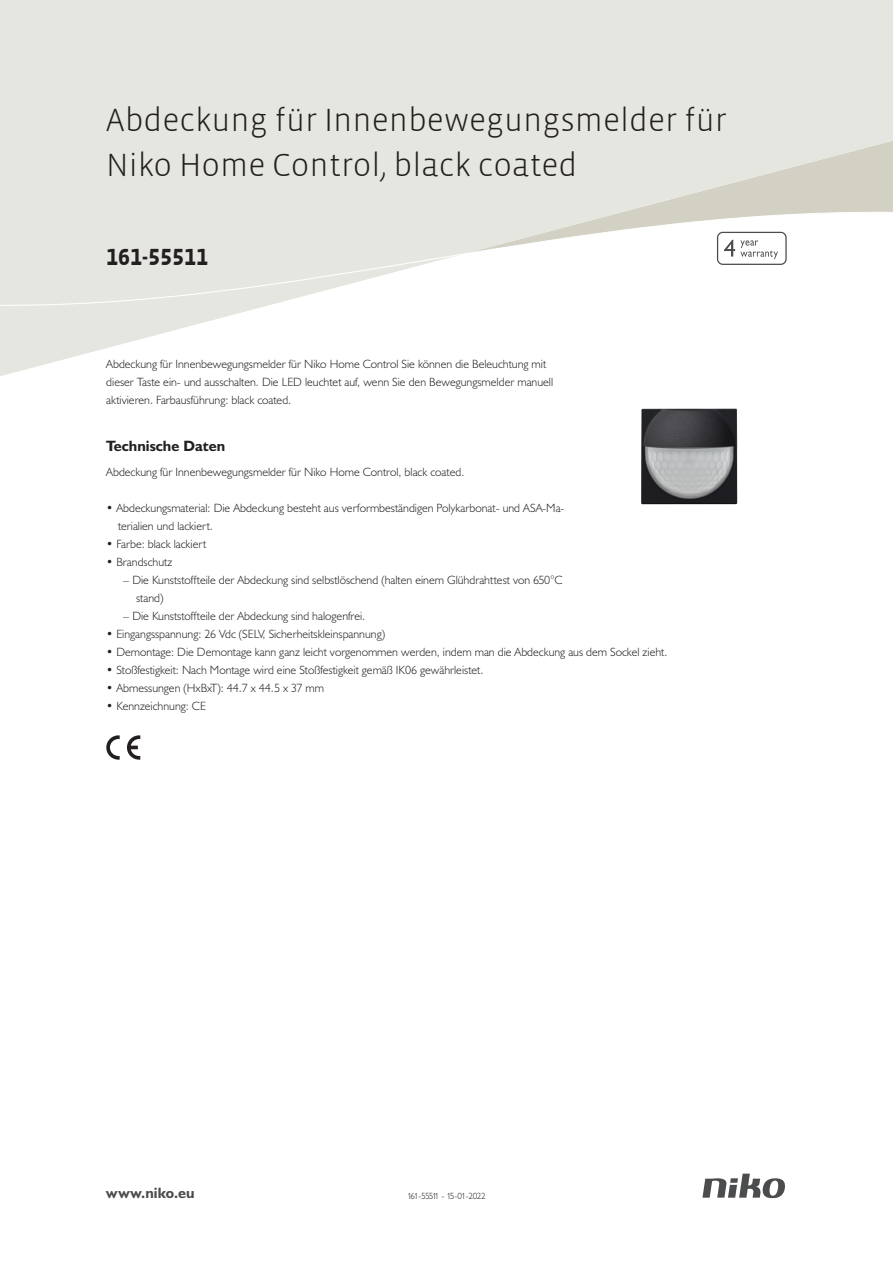
<style>
.page{position:relative;width:893px;height:1263px;background:#fff}
.page>*{position:absolute;margin:0;border:0;box-sizing:border-box;transform-origin:0 0}
.Title_datasheets{font:300 33px/45px "Vista Sans";color:#231f20}
.Article_number{font:700 24px "Vista Sans Alt";color:#231f20}
.Titles_parts{font:700 15px "Humanist 521 BT";color:#231f20}
.t1{font:700 15px "Humanist 521 BT";letter-spacing:.005em;color:#4b4c4d}
.USP_Bullets{font:300 12px/18px "Humanist 521 BT";color:#231f20}
.Platte_tekst_CAB{font:300 12px/18px "Humanist 521 BT";color:#231f20}
.USP_Bullets_level_2{font:300 12px/18px "Humanist 521 BT";color:#231f20}
.Revision{font:300 9px "Humanist 521 BT";letter-spacing:-.07em;color:#231f20}
</style>
<div class="page">
<svg style="left:702px;top:1173px;width:83px;height:25px"></svg>
<svg style="left:127px;top:735px;width:13px;height:25px"></svg>
<svg style="left:106px;top:735px;width:14px;height:25px"></svg>
<svg style="left:0;top:0;width:893px;height:376px;fill:#e6e6e0"></svg>
<svg style="left:0;top:209px;width:893px;height:101px"></svg>
<svg style="left:717px;top:232px;width:70px;height:33px"></svg>
<img style="left:591px;top:358px;width:196px;height:147px">
<p class="Title_datasheets" style="left:106px;top:98px;width:622px">Abdeckung für Innenbewegungsmelder für<br>Niko Home Control, black coated</p>
<p class="Article_number" style="left:106px;top:242px;width:103px">161-55511</p>
<p class="Platte_tekst_CAB" style="left:106px;top:354px;width:448px">Abdeckung für Innenbewegungsmelder für Niko Home Control Sie können die Beleuchtung mit dieser Taste ein- und ausschalten. Die LED leuchtet auf, wenn Sie den Bewegungsmelder manuell aktivieren. Farbausführung: black coated.</p>
<p class="Titles_parts" style="left:106px;top:437px;width:120px">Technische Daten</p>
<p class="Platte_tekst_CAB" style="left:106px;top:462px;width:360px">Abdeckung für Innenbewegungsmelder für Niko Home Control, black coated.</p>
<p class="USP_Bullets" style="left:118px;top:498px;width:448px;text-indent:-12px">• Abdeckungsmaterial: Die Abdeckung besteht aus verformbeständigen Polykarbonat- und ASA-Ma&shy;terialien und lackiert.</p>
<p class="USP_Bullets" style="left:106px;top:534px;width:101px">• Farbe: black lackiert</p>
<p class="USP_Bullets" style="left:106px;top:552px;width:68px">• Brandschutz</p>
<p class="USP_Bullets_level_2" style="left:136px;top:570px;width:428px;text-indent:-13px">– Die Kunststoffteile der Abdeckung sind selbstlöschend (halten einem Glühdrahttest von 650°C stand)</p>
<p class="USP_Bullets_level_2" style="left:123px;top:606px;width:244px">– Die Kunststoffteile der Abdeckung sind halogenfrei.</p>
<p class="USP_Bullets" style="left:106px;top:624px;width:280px">• Eingangsspannung: 26 Vdc (SELV, Sicherheitskleinspannung)</p>
<p class="USP_Bullets" style="left:106px;top:642px;width:563px">• Demontage: Die Demontage kann ganz leicht vorgenommen werden, indem man die Abdeckung aus dem Sockel zieht.</p>
<p class="USP_Bullets" style="left:106px;top:660px;width:379px">• Stoßfestigkeit: Nach Montage wird eine Stoßfestigkeit gemäß IK06 gewährleistet.</p>
<p class="USP_Bullets" style="left:106px;top:678px;width:219px">• Abmessungen (HxBxT): 44.7 x 44.5 x 37 mm</p>
<p class="USP_Bullets" style="left:106px;top:696px;width:101px">• Kennzeichnung: CE</p>
<p class="t1" style="left:106px;top:1184px;width:90px">www.niko.eu</p>
<p class="Revision" style="left:407px;top:1190px;width:80px">161-55511 - 15-01-2022</p>
</div>
